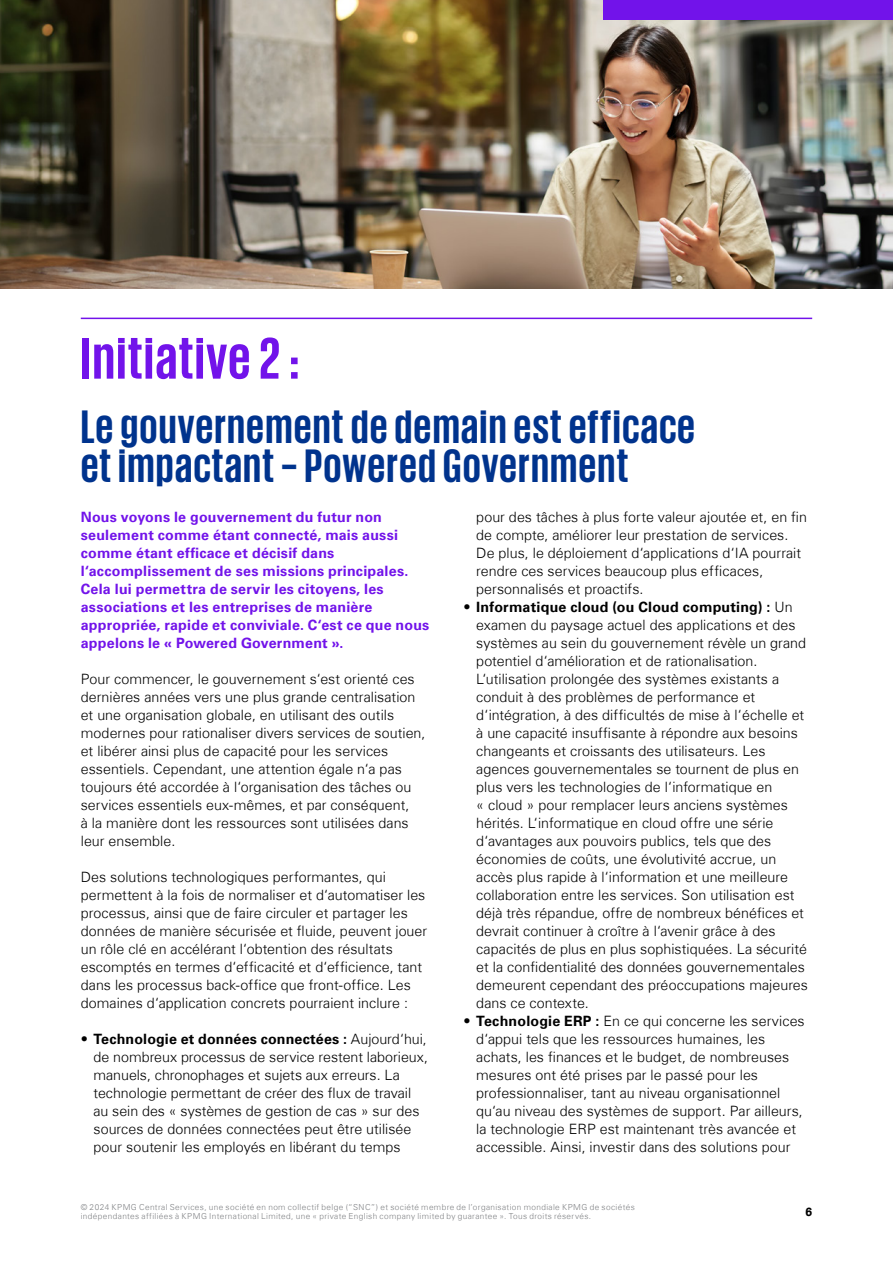
<style>
.page{position:relative;width:893px;height:1263px;background:#fff}
.page>*{position:absolute;margin:0;border:0;box-sizing:border-box;transform-origin:0 0}
.t1{font:700 60px "KPMG";letter-spacing:.02em;color:#7213ea}
.t2{font:700 48px/39px "KPMG";letter-spacing:.025em;color:#00338d}
.t3{font:300 14.25px/18px "Universfor KPMG";color:#000}
.t4{font:700 14.25px/18px "Universfor KPMG";letter-spacing:.015em;color:#7213ea}
.t5{font:700 12px "Universfor KPMG";color:#000}
.t6{font:300 8.25px/9px "Universfor KPMG";letter-spacing:.045em;color:#808285}
.s1{font-weight:700}
</style>
<div class="page">
<hr style="left:81px;top:318px;width:731px;height:1px;background:#7213ea">
<img style="left:0;top:0;width:893px;height:288px">
<div style="left:604px;top:0;width:289px;height:19px;background:#7213ea"></div>
<h1 class="t1" style="left:81px;top:328px;width:220px">Initiative 2 :</h1>
<h2 class="t2" style="left:81px;top:406px;width:616px">Le gouvernement de demain est efficace et impactant – Powered Government</h2>
<p class="t4" style="left:81px;top:508px;width:350px">Nous voyons le gouvernement du futur non seulement comme étant connecté, mais aussi comme étant efficace et décisif dans l‘accomplissement de ses missions principales.<br>Cela lui permettra de servir les citoyens, les associations et les entreprises de manière appropriée, rapide et conviviale. C‘est ce que nous appelons le « Powered Government ».</p>
<p class="t3" style="left:81px;top:670px;width:346px">Pour commencer, le gouvernement s‘est orienté ces dernières années vers une plus grande centralisation et une organisation globale, en utilisant des outils modernes pour rationaliser divers services de soutien, et libérer ainsi plus de capacité pour les services essentiels. Cependant, une attention égale n‘a pas toujours été accordée à l‘organisation des tâches ou services essentiels eux-mêmes, et par conséquent,<br>à la manière dont les ressources sont utilisées dans leur ensemble.</p>
<p class="t3" style="left:81px;top:868px;width:348px">Des solutions technologiques performantes, qui permettent à la fois de normaliser et d‘automatiser les processus, ainsi que de faire circuler et partager les données de manière sécurisée et fluide, peuvent jouer un rôle clé en accélérant l‘obtention des résultats escomptés en termes d‘efficacité et d‘efficience, tant dans les processus back-office que front-office. Les domaines d‘application concrets pourraient inclure :</p>
<p class="t3" style="left:94px;top:1030px;width:336px;text-indent:-13px">• <span class="s1">Technologie et données connectées :</span> Aujourd‘hui, de nombreux processus de service restent laborieux, manuels, chronophages et sujets aux erreurs. La technologie permettant de créer des flux de travail au sein des « systèmes de gestion de cas » sur des sources de données connectées peut être utilisée pour soutenir les employés en libérant du temps</p>
<p class="t3" style="left:476px;top:508px;width:332px">pour des tâches à plus forte valeur ajoutée et, en fin de compte, améliorer leur prestation de services.<br>De plus, le déploiement d‘applications d‘IA pourrait rendre ces services beaucoup plus efficaces, personnalisés et proactifs.</p>
<p class="t3" style="left:476px;top:598px;width:333px;text-indent:-13px">• <span class="s1">Informatique cloud (ou Cloud computing) :</span> Un examen du paysage actuel des applications et des systèmes au sein du gouvernement révèle un grand potentiel d‘amélioration et de rationalisation.<br>L‘utilisation prolongée des systèmes existants a conduit à des problèmes de performance et d‘intégration, à des difficultés de mise à l‘échelle et à une capacité insuffisante à répondre aux besoins changeants et croissants des utilisateurs. Les agences gouvernementales se tournent de plus en plus vers les technologies de l‘informatique en<br>« cloud » pour remplacer leurs anciens systèmes hérités. L‘informatique en cloud offre une série d‘avantages aux pouvoirs publics, tels que des économies de coûts, une évolutivité accrue, un accès plus rapide à l‘information et une meilleure collaboration entre les services. Son utilisation est déjà très répandue, offre de nombreux bénéfices et devrait continuer à croître à l‘avenir grâce à des capacités de plus en plus sophistiquées. La sécurité et la confidentialité des données gouvernementales demeurent cependant des préoccupations majeures dans ce contexte.</p>
<p class="t3" style="left:476px;top:1012px;width:330px;text-indent:-13px">• <span class="s1">Technologie ERP :</span> En ce qui concerne les services d‘appui tels que les ressources humaines, les achats, les finances et le budget, de nombreuses mesures ont été prises par le passé pour les professionnaliser, tant au niveau organisationnel qu‘au niveau des systèmes de support. Par ailleurs, la technologie ERP est maintenant très avancée et accessible. Ainsi, investir dans des solutions pour</p>
<p class="t6" style="left:81px;top:1203px;width:555px">© 2024 KPMG Central Services, une société en nom collectif belge (“SNC”) et société membre de l’organisation mondiale KPMG de sociétés indépendantes affiliées à KPMG International Limited, une « private English company limited by guarantee ». Tous droits réservés.</p>
<p class="t5" style="left:805px;top:1205px;width:8px">6</p>
</div>
